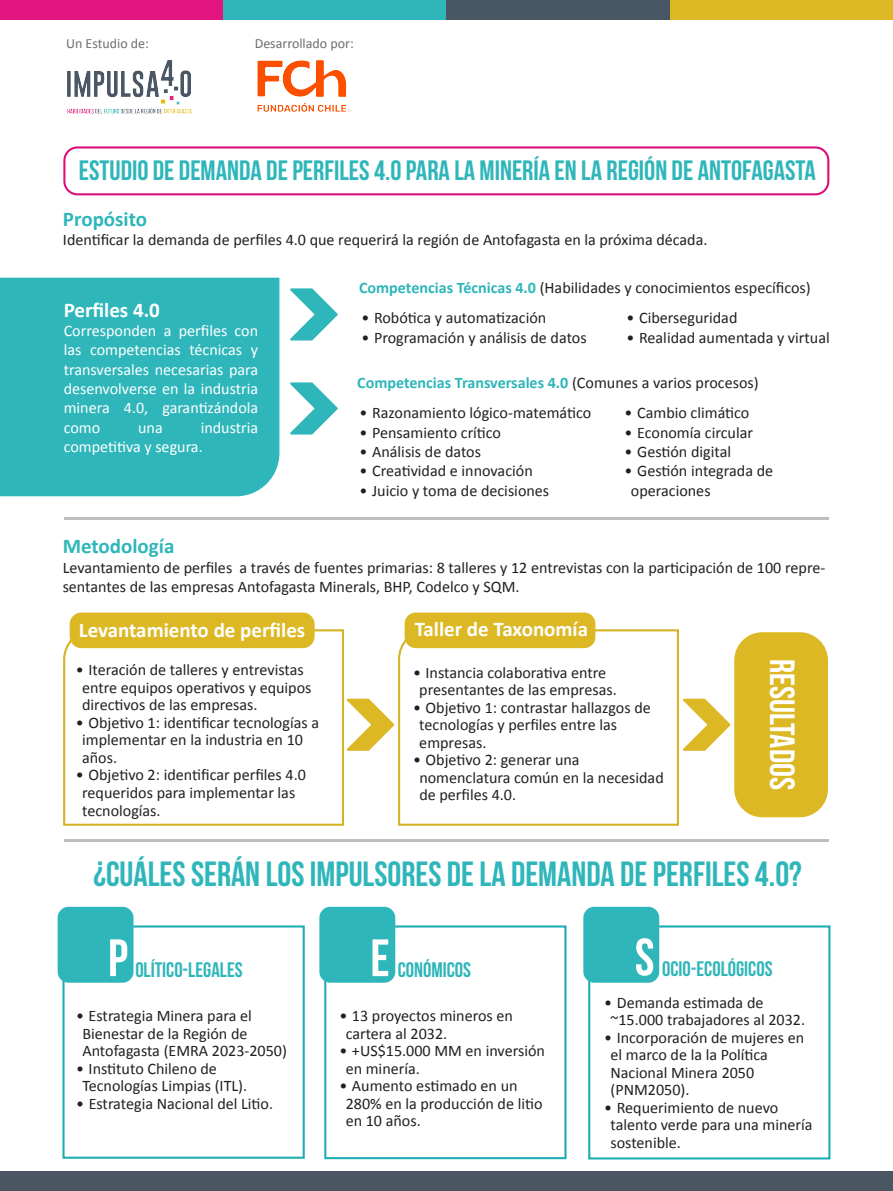
<style>
.page{position:relative;width:893px;height:1191px;background:#fff}
.page>*{position:absolute;margin:0;border:0;box-sizing:border-box;transform-origin:0 0}
.t1{font:52.5px "Bebas Neue";color:#fff}
.t2{font:35px "Bebas Neue";color:#2eb6ba}
.t3{font:35px "Bebas Neue";color:#fff}
.t4{font:28px "Bebas Neue";color:#2eb6ba}
.t5{font:700 21px "Calibri";color:#fff}
.t6{font:21px "Bebas Neue";color:#2eb6ba}
.t7{font:700 21px "Calibri";color:#2eb6ba}
.t8{font:16.1px/17.5px "Calibri";color:#231f20}
.t9{font:16.1px/19.3px "Calibri";color:#fff;text-align:justify}
.t10{font:700 16.1px "Calibri";color:#2eb6ba}
.t11{font:14px "Calibri";color:#6c6d70}
.s1{font-weight:700;color:#2eb6ba}
.s2{font-weight:400;color:#231f20}
</style>
<div class="page">
<div style="left:63px;top:146px;width:766px;height:49px;border:2px solid #da0f7a;border-radius:13px"></div>
<div style="left:0;top:278px;width:279px;height:218px;background:#2eb6ba"></div>
<img style="left:68px;top:61px;width:123px;height:53px">
<div style="left:0;top:0;width:223px;height:20px;background:#e21480"></div>
<div style="left:223px;top:0;width:223px;height:20px;background:#2eb6ba"></div>
<div style="left:446px;top:0;width:224px;height:20px;background:#485764"></div>
<div style="left:670px;top:0;width:223px;height:20px;background:#dcb824"></div>
<div style="left:1px;top:1171px;width:892px;height:19px;background:#4a5662"></div>
<svg style="left:290px;top:288px;width:48px;height:52px"></svg>
<svg style="left:290px;top:382px;width:48px;height:52px"></svg>
<hr style="left:64px;top:517px;width:765px;height:2px;background:#bcbdc0">
<svg style="left:63px;top:628px;width:281px;height:198px"></svg>
<div style="left:70px;top:612px;width:245px;height:36px;background:#dcb824;border-radius:12px"></div>
<svg style="left:398px;top:628px;width:281px;height:198px"></svg>
<div style="left:405px;top:612px;width:190px;height:36px;background:#dcb824;border-radius:11px"></div>
<div style="left:734px;top:632px;width:94px;height:185px;background:#dcb824;border-radius:28px"></div>
<hr style="left:64px;top:839px;width:765px;height:2px;background:#bcbdc0">
<div style="left:62px;top:925px;width:243px;height:233px;border:2px solid #1eaeb2"></div>
<div style="left:58px;top:906px;width:76px;height:76px;background:#2eb6ba;border-radius:11px"></div>
<div style="left:324px;top:925px;width:242px;height:234px;border:2px solid #1eaeb2"></div>
<div style="left:319px;top:906px;width:76px;height:76px;background:#2eb6ba;border-radius:11px"></div>
<div style="left:588px;top:925px;width:242px;height:234px;border:2px solid #1eaeb2"></div>
<div style="left:583px;top:906px;width:76px;height:76px;background:#2eb6ba;border-radius:11px"></div>
<svg style="left:347px;top:698px;width:47px;height:53px"></svg>
<svg style="left:683px;top:698px;width:48px;height:53px"></svg>
<img style="left:257px;top:60px;width:94px;height:52px">
<p class="t11" style="left:66px;top:33px;width:84px">Un Estudio de:</p>
<p class="t11" style="left:255px;top:33px;width:101px">Desarrollado por:</p>
<h3 class="t4" style="left:79px;top:155px;width:738px">ESTUDIO DE DEMANDA DE PERFILES 4.0 PARA LA MINERÍA EN LA REGIÓN DE ANTOFAGASTA</h3>
<h3 class="t7" style="left:63px;top:204px;width:86px">Propósito</h3>
<p class="t8" style="left:63px;top:231px;width:646px">Identificar la demanda de perfiles 4.0 que requerirá la región de Antofagasta en la próxima década.</p>
<h3 class="t5" style="left:64px;top:295px;width:98px">Perfiles 4.0</h3>
<p class="t9" style="left:64px;top:321px;width:196px">Corresponden a perfiles con las competencias técnicas y transversales necesarias para desenvolverse en la industria minera 4.0, garantizándola como</p>
<p class="t9" style="left:64px;top:417px;width:196px;text-indent:137px">industria competitiva y segura.</p>
<p class="t9" style="left:138px;top:417px;width:26px">una</p>
<p class="t8" style="left:359px;top:279px;width:453px"><span class="s1">Competencias Técnicas 4.0</span> (Habilidades y conocimientos específicos)</p>
<p class="t8" style="left:361px;top:309px;width:186px">• Robótica y automatización</p>
<p class="t8" style="left:361px;top:328px;width:227px">• Programación y análisis de datos</p>
<p class="t8" style="left:626px;top:309px;width:112px">• Ciberseguridad</p>
<p class="t8" style="left:626px;top:328px;width:205px">• Realidad aumentada y virtual</p>
<p class="t10" style="left:357px;top:372px;width:403px">Competencias Transversales 4.0 <span class="s2">(Comunes a varios procesos)</span></p>
<p class="t8" style="left:360px;top:404px;width:233px">• Razonamiento lógico-matemático</p>
<p class="t8" style="left:360px;top:423px;width:143px">• Pensamiento crítico</p>
<p class="t8" style="left:360px;top:442px;width:123px">• Análisis de datos</p>
<p class="t8" style="left:360px;top:462px;width:175px">• Creatividad e innovación</p>
<p class="t8" style="left:360px;top:481px;width:191px">• Juicio y toma de decisiones</p>
<p class="t8" style="left:625px;top:404px;width:126px">• Cambio climático</p>
<p class="t8" style="left:625px;top:423px;width:130px">• Economía circular</p>
<p class="t8" style="left:625px;top:442px;width:108px">• Gestión digital</p>
<p class="t8" style="left:631px;top:461px;width:144px;line-height:19.3px;text-indent:-6px">• Gestión integrada de operaciones</p>
<h3 class="t7" style="left:63px;top:531px;width:113px">Metodología</h3>
<p class="t8" style="left:63px;top:557px;width:764px;line-height:19.3px">Levantamiento de perfiles a través de fuentes primarias: 8 talleres y 12 entrevistas con la participación de 100 repre&shy;sentantes de las empresas Antofagasta Minerals, BHP, Codelco y SQM.</p>
<h3 class="t5" style="left:79px;top:615px;width:228px">Levantamiento de perfiles</h3>
<h3 class="t5" style="left:415px;top:614px;width:175px">Taller de Taxonomía</h3>
<p class="t8" style="left:82px;top:661px;width:231px;text-indent:-6px">• Iteración de talleres y entrevistas entre equipos operativos y equipos directivos de las empresas.</p>
<p class="t8" style="left:82px;top:713px;width:238px;text-indent:-6px">• Objetivo 1: identificar tecnologías a implementar en la industria en 10 años.</p>
<p class="t8" style="left:82px;top:766px;width:225px;text-indent:-6px">• Objetivo 2: identificar perfiles 4.0 requeridos para implementar las tecnologías.</p>
<p class="t8" style="left:419px;top:663px;width:199px;text-indent:-6px">• Instancia colaborativa entre presentantes de las empresas.</p>
<p class="t8" style="left:419px;top:698px;width:233px;text-indent:-6px">• Objetivo 1: contrastar hallazgos de tecnologías y perfiles entre las empresas.</p>
<p class="t8" style="left:419px;top:751px;width:246px;text-indent:-6px">• Objetivo 2: generar una nomenclatura común en la necesidad de perfiles 4.0.</p>
<h2 class="t3" style="left:801px;top:659px;width:132px;rotate:90deg">RESULTADOS</h2>
<h2 class="t2" style="left:93px;top:855px;width:710px">¿CUÁLES SERÁN LOS IMPULSORES DE LA DEMANDA DE PERFILES 4.0?</h2>
<h1 class="t1" style="left:108px;top:929px;width:21px">P</h1>
<h3 class="t6" style="left:135px;top:958px;width:109px">OLÍTICO-LEGALES</h3>
<h1 class="t1" style="left:370px;top:929px;width:21px">E</h1>
<h3 class="t6" style="left:398px;top:958px;width:75px">CONÓMICOS</h3>
<h1 class="t1" style="left:635px;top:928px;width:21px">S</h1>
<h3 class="t6" style="left:662px;top:957px;width:112px">OCIO-ECOLÓGICOS</h3>
<p class="t8" style="left:82px;top:1007px;width:206px;text-indent:-6px">• Estrategia Minera para el<br>Bienestar de la Región de<br>Antofagasta (EMRA 2023-2050)</p>
<p class="t8" style="left:82px;top:1059px;width:166px;text-indent:-6px">• Instituto Chileno de<br>Tecnologías Limpias (ITL).</p>
<p class="t8" style="left:76px;top:1094px;width:199px">• Estrategia Nacional del Litio.</p>
<p class="t8" style="left:346px;top:1007px;width:169px;text-indent:-6px">• 13 proyectos mineros en cartera al 2032.</p>
<p class="t8" style="left:346px;top:1042px;width:201px;text-indent:-6px">• +US$15.000 MM en inversión en minería.</p>
<p class="t8" style="left:346px;top:1077px;width:198px;text-indent:-6px">• Aumento estimado en un<br>280% en la producción de litio en 10 años.</p>
<p class="t8" style="left:610px;top:993px;width:196px;text-indent:-6px">• Demanda estimada de ~15.000 trabajadores al 2032.</p>
<p class="t8" style="left:610px;top:1028px;width:195px;text-indent:-6px">• Incorporación de mujeres en el marco de la la Política<br>Nacional Minera 2050 (PNM2050).</p>
<p class="t8" style="left:610px;top:1098px;width:204px;text-indent:-6px">• Requerimiento de nuevo talento verde para una minería sostenible.</p>
</div>
